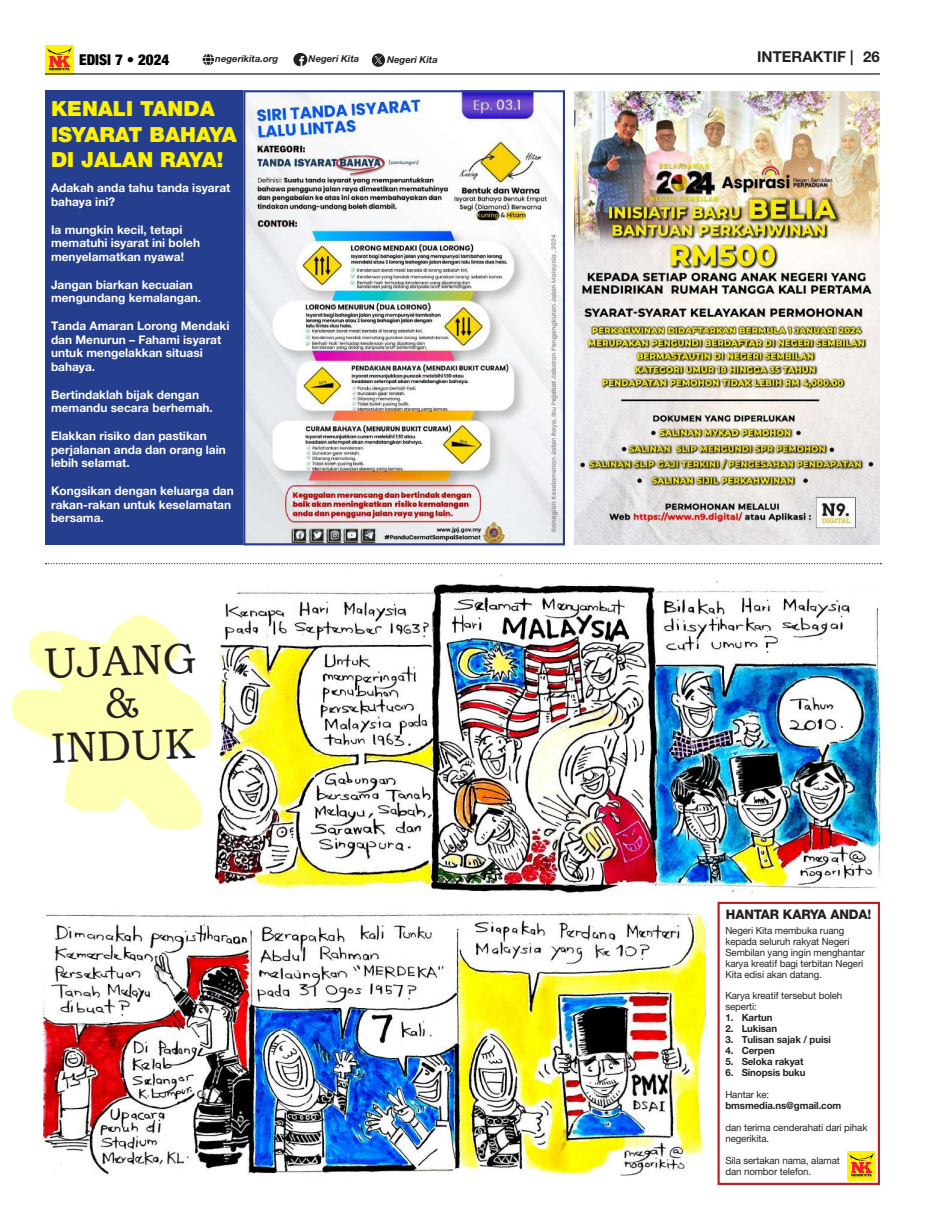
<style>
.page{position:relative;width:925px;height:1230px;background:#fff}
.page>*{position:absolute;margin:0;border:0;box-sizing:border-box;transform-origin:0 0}
.t1{font:42.5px/42.5px "Bookman Old Style";color:#231f20;text-align:center}
.t2{font:900 20.88px/25.1px "Helvetica Neue LT Pro";color:#fff101}
.t3{font:700 15px "Helvetica Neue LT Pro";color:#231f20}
.t4{font:900 condensed 15px "Helvetica Neue LT Pro";color:#000}
.t5{font:800 13.12px "Helvetica Neue LT Pro";letter-spacing:-.01em;color:#231f20}
.t6{font:700 11.88px/13.8px "Helvetica Neue LT Pro";color:#fff}
.t7{font:9.88px/11px "Helvetica Neue LT Pro";letter-spacing:-.01em;color:#231f20}
.t8{font:700 9.88px "Helvetica Neue LT Pro";letter-spacing:-.01em;color:#231f20}
.t9{font:italic 700 9.5px "Helvetica Neue LT Pro";color:#231f20}
</style>
<div class="page">
<hr style="left:45px;top:73px;width:835px;height:2px;background:#231f20">
<svg style="left:293px;top:53px;width:14px;height:13px"></svg>
<svg style="left:372px;top:53px;width:13px;height:14px"></svg>
<svg style="left:203px;top:54px;width:11px;height:11px"></svg>
<img style="left:45px;top:45px;width:28px;height:29px">
<svg style="left:12px;top:615px;width:199px;height:215px"></svg>
<img style="left:44px;top:912px;width:661px;height:268px">
<img style="left:215px;top:574px;width:668px;height:321px">
<div style="left:717px;top:901px;width:163px;height:284px;border:2px solid #bc1f26"></div>
<div style="left:847px;top:1151px;width:28px;height:29px;background:#fff101"></div>
<img style="left:848px;top:1153px;width:27px;height:26px">
<div style="left:45px;top:90px;width:203px;height:455px;background:#253f8e"></div>
<img style="left:246px;top:93px;width:316px;height:449px">
<div style="left:243px;top:90px;width:322px;height:455px;border:2px solid #253f8e"></div>
<img style="left:574px;top:92px;width:306px;height:452px">
<svg style="left:46px;top:563px;width:835px;height:1px"></svg>
<p class="t4" style="left:79px;top:50px;width:92px">EDISI 7 • 2024</p>
<p class="t9" style="left:215px;top:53px;width:64px">negerikita.org</p>
<p class="t9" style="left:309px;top:53px;width:52px">Negeri Kita</p>
<p class="t9" style="left:387px;top:54px;width:52px">Negeri Kita</p>
<p class="t3" style="left:757px;top:48px;width:124px">INTERAKTIF | 26</p>
<h2 class="t2" style="left:51px;top:96px;width:187px">KENALI TANDA<br>ISYARAT BAHAYA<br>DI JALAN RAYA!</h2>
<p class="t6" style="left:51px;top:181px;width:181px">Adakah anda tahu tanda isyarat bahaya ini?</p>
<p class="t6" style="left:51px;top:222px;width:151px">Ia mungkin kecil, tetapi mematuhi isyarat ini boleh menyelamatkan nyawa!</p>
<p class="t6" style="left:51px;top:277px;width:152px">Jangan biarkan kecuaian mengundang kemalangan.</p>
<p class="t6" style="left:51px;top:318px;width:180px">Tanda Amaran Lorong Mendaki dan Menurun – Fahami isyarat untuk mengelakkan situasi bahaya.</p>
<p class="t6" style="left:51px;top:387px;width:163px">Bertindaklah bijak dengan memandu secara berhemah.</p>
<p class="t6" style="left:51px;top:428px;width:176px">Elakkan risiko dan pastikan perjalanan anda dan orang lain lebih selamat.</p>
<p class="t6" style="left:51px;top:483px;width:184px">Kongsikan dengan keluarga dan rakan-rakan untuk keselamatan bersama.</p>
<h1 class="t1" style="left:43px;top:642px;width:155px;rotate:-2deg">UJANG &amp;<br>INDUK</h1>
<p class="t5" style="left:726px;top:906px;width:147px">HANTAR KARYA ANDA!</p>
<p class="t7" style="left:725px;top:924px;width:141px">Negeri Kita membuka ruang kepada seluruh rakyat Negeri<br>Sembilan yang ingin menghantar karya kreatif bagi terbitan Negeri<br>Kita edisi akan datang.</p>
<p class="t7" style="left:725px;top:990px;width:118px">Karya kreatif tersebut boleh seperti:</p>
<p class="t8" style="left:725px;top:1011px;width:49px">1. Kartun</p>
<p class="t8" style="left:725px;top:1022px;width:53px">2. Lukisan</p>
<p class="t8" style="left:725px;top:1033px;width:107px">3. Tulisan sajak / puisi</p>
<p class="t8" style="left:725px;top:1044px;width:51px">4. Cerpen</p>
<p class="t8" style="left:725px;top:1055px;width:80px">5. Seloka rakyat</p>
<p class="t8" style="left:725px;top:1066px;width:82px">6. Sinopsis buku</p>
<p class="t7" style="left:725px;top:1089px;width:45px">Hantar ke:</p>
<p class="t8" style="left:725px;top:1099px;width:117px">bmsmedia.ns@gmail.com</p>
<p class="t7" style="left:725px;top:1122px;width:143px">dan terima cenderahati dari pihak negerikita.</p>
<p class="t7" style="left:725px;top:1155px;width:116px">Sila sertakan nama, alamat dan nombor telefon.</p>
</div>
